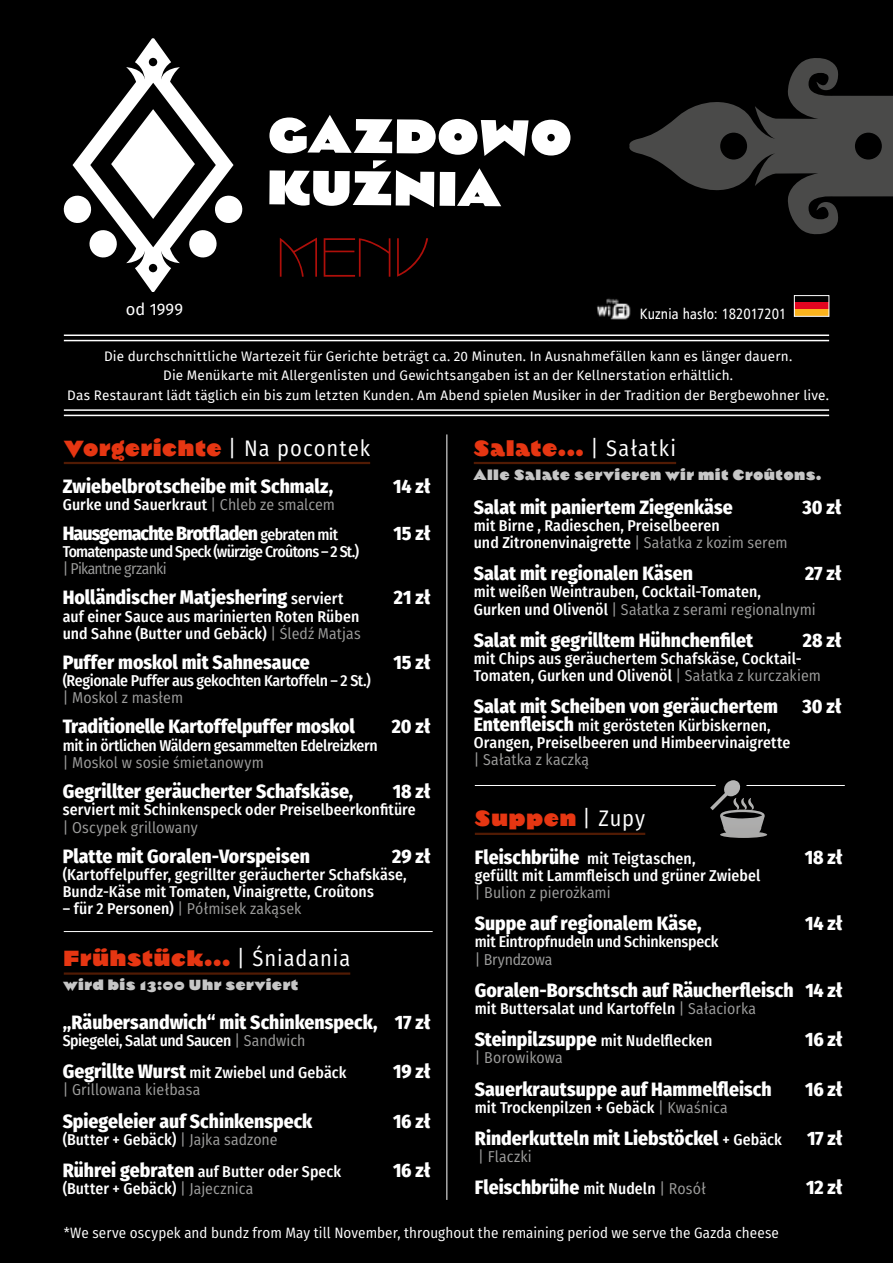
<style>
.page{position:relative;width:893px;height:1263px;background:#000}
.page>*{position:absolute;margin:0;border:0;box-sizing:border-box;transform-origin:0 0}
.t1{font:200 53.7px "P22 Artsand Crafts";color:#ae0f0a}
.t2{font:900 22.5px "Magiel";letter-spacing:.06em;color:#e63612}
.t3{font:800 19.5px "Fira Sans Condensed";color:#fff}
.t4{font:800 19.5px "Fira Sans Condensed";letter-spacing:-.04em;color:#fff}
.t5{font:16.5px "Fira Sans";letter-spacing:.005em;color:#fff}
.t6{font:500 15.75px/17.2px "Fira Sans Condensed";letter-spacing:.005em;color:#fff}
.t7{font:15.75px "Fira Sans Condensed";color:#9d9d9c}
.t8{font:500 15.75px/32.1px "Fira Sans Condensed";letter-spacing:-.015em;color:#fff}
.t9{font:500 15.75px "Fira Sans Condensed";letter-spacing:-.025em;color:#fff}
.t10{font:500 15.75px "Fira Sans Condensed";letter-spacing:-.045em;color:#fff}
.t11{font:15.75px "Fira Sans Condensed";letter-spacing:-.04em;color:#9d9d9c}
.t12{font:15px "Fira Sans Condensed";letter-spacing:.005em;color:#fff}
.t13{font:900 15px "Magiel";letter-spacing:.07em;color:#c6c6c6}
.t14{font:15px "Humnst 777 Cn EU";letter-spacing:.01em;color:#fff}
.t15{font:13.5px/19.5px "Fira Sans";letter-spacing:.01em;color:#fff;text-align:center}
.s1{font-family:"Fira Sans Condensed";font-weight:400;color:#fff}
.s2{font-weight:400;color:#9d9d9c}
.s3{font-weight:500;font-size:15.75px}
.s4{font-weight:500;color:#fff}
.s5{font-weight:800;font-size:19.5px}
.s6{font-weight:400;font-size:15.75px;color:#9d9d9c}
</style>
<div class="page">
<hr style="left:64px;top:462px;width:306px;height:2px;background:#511b04">
<hr style="left:64px;top:972px;width:286px;height:3px;background:#511b04">
<hr style="left:64px;top:931px;width:369px;height:1px;background:#fff">
<hr style="left:475px;top:785px;width:241px;height:1px;background:#fff">
<hr style="left:746px;top:785px;width:99px;height:1px;background:#fff">
<hr style="left:446px;top:434px;width:1px;height:766px;background:#fff">
<hr style="left:474px;top:462px;width:202px;height:2px;background:#511b04">
<hr style="left:475px;top:833px;width:170px;height:2px;background:#511b04">
<hr style="left:64px;top:334px;width:765px;height:2px;background:#fff">
<hr style="left:64px;top:340px;width:765px;height:1px;background:#fff">
<hr style="left:64px;top:409px;width:765px;height:2px;background:#fff">
<hr style="left:64px;top:415px;width:765px;height:1px;background:#fff">
<svg style="left:269px;top:115px;width:302px;height:92px"></svg>
<svg style="left:63px;top:38px;width:180px;height:254px"></svg>
<img style="left:597px;top:298px;width:34px;height:22px">
<svg style="left:710px;top:780px;width:57px;height:58px"></svg>
<div style="left:795px;top:296px;width:39px;height:26px;background:#000;opacity:.27"></div>
<div style="left:794px;top:296px;width:35px;height:6px;background:#000"></div>
<div style="left:794px;top:309px;width:35px;height:7px;background:#fab31e"></div>
<div style="left:794px;top:302px;width:35px;height:7px;background:#e30520"></div>
<div style="left:794px;top:295px;width:35px;height:21px;border:1px solid #fff"></div>
<svg style="left:629px;top:58px;width:264px;height:177px"></svg>
<p class="t5" style="left:126px;top:297px;width:59px">od 1999</p>
<h1 class="t1" style="left:277px;top:221px;width:154px">MENU</h1>
<p class="t14" style="left:640px;top:305px;width:148px">Kuznia hasło: 182017201</p>
<p class="t15" style="left:67px;top:346px;width:763px">Die durchschnittliche Wartezeit für Gerichte beträgt ca. 20 Minuten. In Ausnahmefällen kann es länger dauern.<br>Die Menükarte mit Allergenlisten und Gewichtsangaben ist an der Kellnerstation erhältlich.<br>Das Restaurant lädt täglich ein bis zum letzten Kunden. Am Abend spielen Musiker in der Tradition der Bergbewohner live.</p>
<h2 class="t2" style="left:64px;top:433px;width:308px">Vorgerichte <span class="s1">| Na pocontek</span></h2>
<p class="t3" style="left:63px;top:469px;width:272px">Zwiebelbrotscheibe mit Schmalz,</p>
<p class="t3" style="left:393px;top:469px;width:39px">14 zł</p>
<p class="t6" style="left:63px;top:495px;width:274px">Gurke und Sauerkraut <span class="s2">| Chleb ze smalcem</span></p>
<p class="t4" style="left:63px;top:516px;width:277px">Hausgemachte Brotfladen <span class="s3">gebraten mit</span></p>
<p class="t3" style="left:393px;top:516px;width:39px">15 zł</p>
<p class="t10" style="left:63px;top:539px;width:298px">Tomatenpaste und Speck (würzige Croûtons – 2 St.)</p>
<p class="t11" style="left:63px;top:557px;width:106px">| Pikantne grzanki</p>
<p class="t3" style="left:63px;top:581px;width:282px">Holländischer Matjeshering <span class="s3">serviert</span></p>
<p class="t3" style="left:394px;top:581px;width:38px">21 zł</p>
<p class="t6" style="left:63px;top:607px;width:300px">auf einer Sauce aus marinierten Roten Rüben und Sahne (Butter und Gebäck) <span class="s2">| Śledź Matjas</span></p>
<p class="t3" style="left:63px;top:645px;width:249px">Puffer moskol mit Sahnesauce</p>
<p class="t3" style="left:393px;top:645px;width:39px">15 zł</p>
<p class="t9" style="left:63px;top:668px;width:310px">(Regionale Puffer aus gekochten Kartoffeln – 2 St.)</p>
<p class="t7" style="left:63px;top:686px;width:122px">| Moskol z masłem</p>
<p class="t3" style="left:63px;top:710px;width:294px">Traditionelle Kartoffelpuffer moskol</p>
<p class="t3" style="left:392px;top:710px;width:40px">20 zł</p>
<p class="t9" style="left:63px;top:733px;width:316px">mit in örtlichen Wäldern gesammelten Edelreizkern</p>
<p class="t7" style="left:63px;top:751px;width:203px">| Moskol w sosie śmietanowym</p>
<p class="t3" style="left:63px;top:774px;width:292px">Gegrillter geräucherter Schafskäse,</p>
<p class="t3" style="left:393px;top:774px;width:39px">18 zł</p>
<p class="t6" style="left:63px;top:800px;width:355px">serviert mit Schinkenspeck oder Preiselbeerkonfitüre</p>
<p class="t7" style="left:63px;top:815px;width:137px">| Oscypek grillowany</p>
<p class="t3" style="left:63px;top:839px;width:249px">Platte mit Goralen-Vorspeisen</p>
<p class="t3" style="left:392px;top:839px;width:40px">29 zł</p>
<p class="t6" style="left:63px;top:865px;width:345px">(Kartoffelpuffer, gegrillter geräucherter Schafskäse,<br>Bundz-Käse mit Tomaten, Vinaigrette, Croûtons</p>
<p class="t7" style="left:63px;top:897px;width:240px"><span class="s4">– für 2 Personen)</span> | Półmisek zakąsek</p>
<h2 class="t2" style="left:64px;top:943px;width:288px">Frühstück... <span class="s1">| Śniadania</span></h2>
<p class="t13" style="left:64px;top:975px;width:236px">wird bis 13:00 Uhr serviert</p>
<p class="t3" style="left:63px;top:1005px;width:369px">„Räubersandwich“ mit Schinkenspeck, 17 zł</p>
<p class="t8" style="left:63px;top:1024px;width:285px">Spiegelei, Salat und Saucen <span class="s2">| Sandwich<br></span><span class="s5">Gegrillte Wurst</span> mit Zwiebel und Gebäck</p>
<p class="t3" style="left:393px;top:1054px;width:39px">19 zł</p>
<p class="t7" style="left:63px;top:1078px;width:139px">| Grillowana kiełbasa</p>
<p class="t3" style="left:63px;top:1104px;width:251px">Spiegeleier auf Schinkenspeck</p>
<p class="t3" style="left:393px;top:1104px;width:39px">16 zł</p>
<p class="t6" style="left:63px;top:1122px;width:280px;line-height:32.1px">(Butter + Gebäck) <span class="s2">| Jajka sadzone<br></span><span class="s5">Rührei gebraten</span> auf Butter oder Speck</p>
<p class="t3" style="left:393px;top:1153px;width:39px">16 zł</p>
<p class="t6" style="left:63px;top:1179px;width:192px">(Butter + Gebäck) <span class="s2">| Jajecznica</span></p>
<h2 class="t2" style="left:474px;top:433px;width:204px">Salate... <span class="s1">| Sałatki</span></h2>
<p class="t13" style="left:474px;top:465px;width:349px">Alle Salate servieren wir mit Croûtons.</p>
<p class="t3" style="left:474px;top:490px;width:261px">Salat mit paniertem Ziegenkäse</p>
<p class="t3" style="left:803px;top:490px;width:40px">30 zł</p>
<p class="t6" style="left:474px;top:516px;width:315px">mit Birne , Radieschen, Preiselbeeren<br>und Zitronenvinaigrette <span class="s2">| Sałatka z kozim serem</span></p>
<p class="t3" style="left:474px;top:556px;width:221px">Salat mit regionalen Käsen</p>
<p class="t3" style="left:805px;top:556px;width:38px">27 zł</p>
<p class="t6" style="left:474px;top:582px;width:344px">mit weißen Weintrauben, Cocktail-Tomaten,<br>Gurken und Olivenöl <span class="s2">| Sałatka z serami regionalnymi</span></p>
<p class="t3" style="left:474px;top:623px;width:281px">Salat mit gegrilltem Hühnchenfilet</p>
<p class="t3" style="left:803px;top:623px;width:40px">28 zł</p>
<p class="t6" style="left:474px;top:649px;width:349px">mit Chips aus geräuchertem Schafskäse, Cocktail-<br>Tomaten, Gurken und Olivenöl <span class="s2">| Sałatka z kurczakiem</span></p>
<p class="t3" style="left:474px;top:690px;width:306px">Salat mit Scheiben von geräuchertem</p>
<p class="t3" style="left:803px;top:690px;width:40px">30 zł</p>
<p class="t6" style="left:474px;top:716px;width:318px"><span class="s5">Entenfleisch</span> mit gerösteten Kürbiskernen,<br>Orangen, Preiselbeeren und Himbeervinaigrette</p>
<p class="t7" style="left:474px;top:748px;width:117px">| Sałatka z kaczką</p>
<h2 class="t2" style="left:475px;top:804px;width:172px">Suppen <span class="s1">| Zupy</span></h2>
<p class="t6" style="left:475px;top:849px;width:222px"><span class="s5">Fleischbrühe</span> mit Teigtaschen,</p>
<p class="t3" style="left:805px;top:840px;width:39px">18 zł</p>
<p class="t6" style="left:475px;top:866px;width:287px">gefüllt mit Lammfleisch und grüner Zwiebel</p>
<p class="t7" style="left:475px;top:881px;width:137px">| Bulion z pierożkami</p>
<p class="t3" style="left:475px;top:906px;width:228px">Suppe auf regionalem Käse,</p>
<p class="t3" style="left:805px;top:906px;width:39px">14 zł</p>
<p class="t8" style="left:475px;top:925px;width:245px">mit Eintropfnudeln und Schinkenspeck</p>
<p class="t7" style="left:475px;top:947px;width:79px">| Bryndzowa</p>
<p class="t3" style="left:475px;top:973px;width:369px">Goralen-Borschtsch auf Räucherfleisch 14 zł</p>
<p class="t6" style="left:475px;top:992px;width:283px;line-height:32.1px">mit Buttersalat und Kartoffeln <span class="s2">| Sałaciorka<br></span><span class="s5">Steinpilzsuppe</span> mit Nudelflecken</p>
<p class="t3" style="left:805px;top:1022px;width:39px">16 zł</p>
<p class="t7" style="left:475px;top:1046px;width:90px">| Borowikowa</p>
<p class="t3" style="left:475px;top:1072px;width:298px">Sauerkrautsuppe auf Hammelfleisch</p>
<p class="t3" style="left:805px;top:1072px;width:39px">16 zł</p>
<p class="t6" style="left:475px;top:1098px;width:254px">mit Trockenpilzen + Gebäck <span class="s2">| Kwaśnica</span></p>
<p class="t3" style="left:475px;top:1121px;width:308px">Rinderkutteln mit Liebstöckel <span class="s3">+ Gebäck</span></p>
<p class="t3" style="left:807px;top:1121px;width:37px">17 zł</p>
<p class="t7" style="left:478px;top:1145px;width:55px">| Flaczki</p>
<p class="t3" style="left:475px;top:1171px;width:232px">Fleischbrühe <span class="s3">mit Nudeln</span> <span class="s6">| Rosół</span></p>
<p class="t3" style="left:806px;top:1171px;width:38px">12 zł</p>
<p class="t12" style="left:64px;top:1221px;width:717px">*We serve oscypek and bundz from May till November, throughout the remaining period we serve the Gazda cheese</p>
</div>
